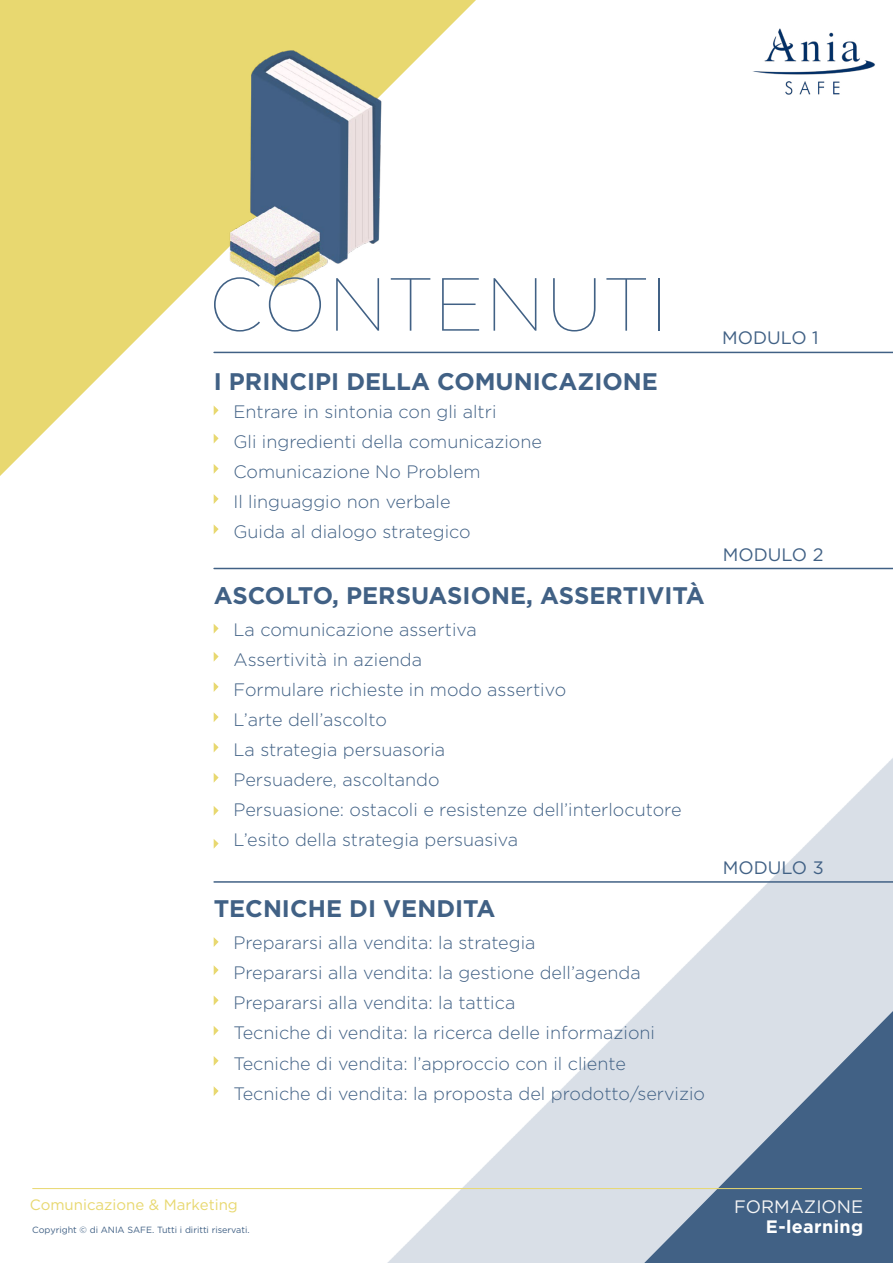
<style>
.page{position:relative;width:893px;height:1263px;background:#fff}
.page>*{position:absolute;margin:0;border:0;box-sizing:border-box;transform-origin:0 0}
.t1{font:100 75px "Gotham";letter-spacing:.025em;color:#416185}
.t2{font:700 24px "Gotham";color:#416185}
.t3{font:300 18px/30px "Gotham";color:#416185}
.t4{font:18px "Gotham";color:#416185}
.t5{font:18px "Gotham";color:#f6f6f6}
.t6{font:700 18px "Gotham";letter-spacing:.02em;color:#fff}
.t7{font:15px "Gotham";color:#e8d870}
.t8{font:9px "Gotham";color:#416185}
</style>
<div class="page">
<svg style="left:214px;top:624px;width:5px;height:9px"></svg>
<svg style="left:214px;top:937px;width:5px;height:10px"></svg>
<svg style="left:214px;top:652px;width:5px;height:10px"></svg>
<svg style="left:214px;top:965px;width:5px;height:10px"></svg>
<svg style="left:214px;top:682px;width:5px;height:10px"></svg>
<svg style="left:214px;top:996px;width:5px;height:9px"></svg>
<svg style="left:214px;top:494px;width:5px;height:10px"></svg>
<svg style="left:214px;top:712px;width:5px;height:10px"></svg>
<svg style="left:214px;top:1026px;width:5px;height:9px"></svg>
<svg style="left:214px;top:524px;width:5px;height:10px"></svg>
<svg style="left:214px;top:743px;width:5px;height:9px"></svg>
<svg style="left:214px;top:1056px;width:5px;height:10px"></svg>
<svg style="left:214px;top:773px;width:5px;height:10px"></svg>
<svg style="left:214px;top:1086px;width:5px;height:10px"></svg>
<svg style="left:214px;top:806px;width:5px;height:10px"></svg>
<hr style="left:214px;top:568px;width:679px;height:1px;background:#416185">
<hr style="left:214px;top:881px;width:679px;height:2px;background:#416185">
<svg style="left:642px;top:1009px;width:251px;height:254px;background:#8ea1b6"></svg>
<svg style="left:214px;top:839px;width:5px;height:10px"></svg>
<svg style="left:0;top:0;width:476px;height:476px"></svg>
<img style="left:98px;top:0;width:378px;height:311px">
<hr style="left:214px;top:352px;width:679px;height:1px;background:#416185">
<img style="left:752px;top:28px;width:124px;height:67px">
<hr style="left:33px;top:1188px;width:828px;height:1px;background:#e8d870">
<h1 class="t1" style="left:209px;top:258px;width:461px">CONTENUTI</h1>
<h2 class="t2" style="left:214px;top:366px;width:446px">I PRINCIPI DELLA COMUNICAZIONE</h2>
<p class="t3" style="left:233px;top:396px;width:310px">Entrare in sintonia con gli altri<br>Gli ingredienti della comunicazione<br>Comunicazione No Problem<br>Il linguaggio non verbale<br>Guida al dialogo strategico</p>
<h2 class="t2" style="left:214px;top:579px;width:493px">ASCOLTO, PERSUASIONE, ASSERTIVITÀ</h2>
<p class="t3" style="left:233px;top:614px;width:450px">La comunicazione assertiva<br>Assertività in azienda<br>Formulare richieste in modo assertivo<br>L’arte dell’ascolto<br>La strategia persuasoria<br>Persuadere, ascoltando<br>Persuasione: ostacoli e resistenze dell’interlocutore<br>L’esito della strategia persuasiva</p>
<h2 class="t2" style="left:214px;top:893px;width:283px">TECNICHE DI VENDITA</h2>
<p class="t3" style="left:233px;top:927px;width:473px">Prepararsi alla vendita: la strategia<br>Prepararsi alla vendita: la gestione dell’agenda Prepararsi alla vendita: la tattica<br>Tecniche di vendita: la ricerca delle informazioni Tecniche di vendita: l’approccio con il cliente Tecniche di vendita: la proposta del prodotto/servizio</p>
<p class="t4" style="left:722px;top:327px;width:98px">MODULO 1</p>
<p class="t4" style="left:723px;top:543px;width:102px">MODULO 2</p>
<p class="t4" style="left:723px;top:856px;width:102px">MODULO 3</p>
<p class="t7" style="left:30px;top:1195px;width:210px">Comunicazione &amp; Marketing</p>
<p class="t8" style="left:32px;top:1224px;width:219px">Copyright © di ANIA SAFE. Tutti i diritti riservati.</p>
<p class="t5" style="left:734px;top:1195px;width:130px">FORMAZIONE</p>
<p class="t6" style="left:766px;top:1215px;width:99px">E-learning</p>
</div>
